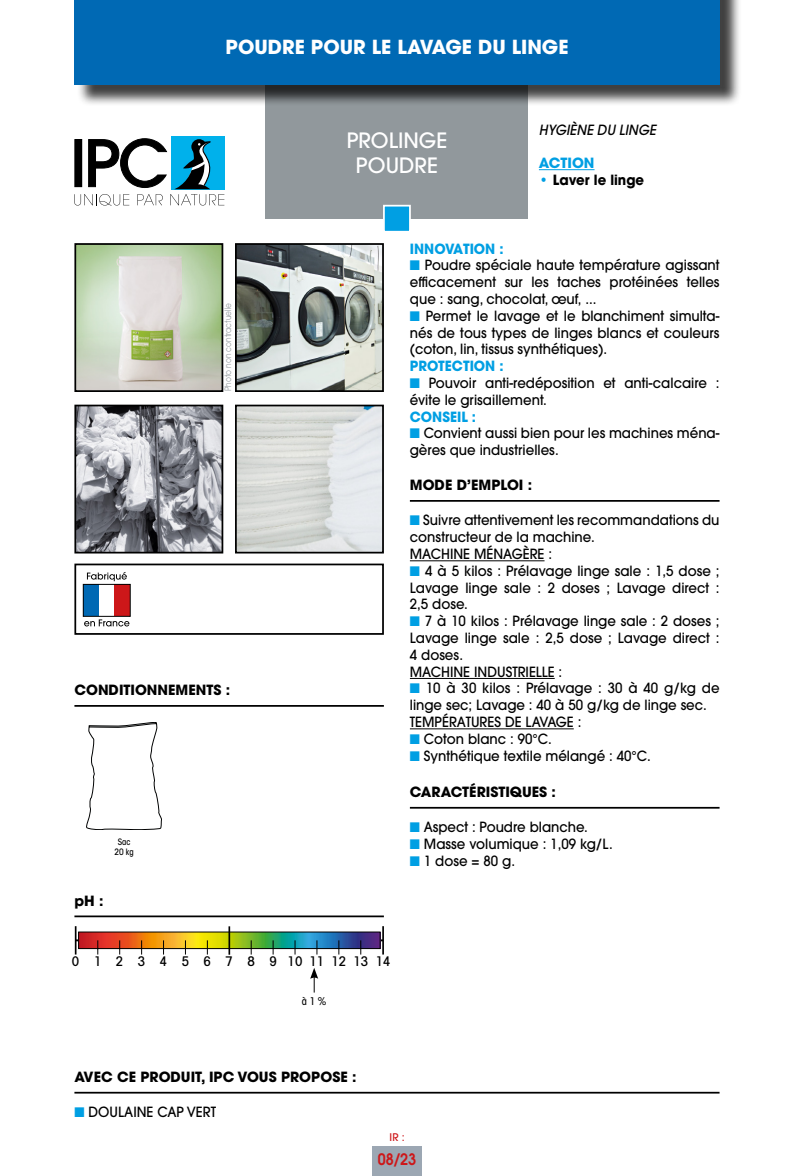
<style>
.page{position:relative;width:794px;height:1176px;background:#fff}
.page>*{position:absolute;margin:0;border:0;box-sizing:border-box;transform-origin:0 0}
.t1{font:500 21px "ITC Avant Garde Std";color:#fff}
.t2{font:700 19.25px "ITC Avant Garde Std";color:#fff}
.t3{font:600 15.75px "ITC Avant Garde Std";color:#cd1719;scale:.9 1}
.t4{font:500 14px/16.8px "ITC Avant Garde Std";color:#000;text-align:justify;scale:.95 1}
.t5{font:700 14px "ITC Avant Garde Std";color:#000}
.t6{font:700 14px "ITC Avant Garde Std";color:#009fe3;scale:.95 1}
.t7{font:italic 500 14px "ITC Avant Garde Std";color:#000;scale:.95 1}
.t8{font:700 14px "ITC Avant Garde Std";color:#000;scale:.95 1}
.t9{font:700 14px "ITC Avant Garde Std";color:#009fe3}
.t10{font:500 condensed 13.3px "Avant Garde";letter-spacing:.265em;color:#000}
.t11{font:500 condensed 10.5px "ITC Avant Garde Std";color:#000}
.t12{font:500 10.5px "ITC Avant Garde Std";color:#cd1719}
.t13{font:8.75px "ITC Avant Garde Std";color:#91989c;scale:.85 1}
.t14{font:500 condensed 8.75px "ITC Avant Garde Std";color:#000}
.s1{color:#009fe3}
</style>
<div class="page">
<div style="left:74px;top:563px;width:310px;height:72px;border:2px solid #000"></div>
<div style="left:266px;top:79px;width:262px;height:140px;background:#91989c"></div>
<div style="left:77px;top:0;width:664px;height:106px;background:#000;opacity:.75"></div>
<div style="left:74px;top:0;width:645px;height:84px;background:#0069b4"></div>
<div style="left:372px;top:1146px;width:50px;height:30px;background:#9ca7b3"></div>
<div style="left:171px;top:136px;width:53px;height:53px;background:#00b1eb"></div>
<svg style="left:74px;top:138px;width:150px;height:67px"></svg>
<div style="left:383px;top:205px;width:28px;height:28px;background:#009fe3;border:2px solid #fff"></div>
<hr style="left:74px;top:705px;width:310px;height:2px;background:#000">
<img style="left:77px;top:246px;width:143px;height:143px">
<div style="left:74px;top:243px;width:149px;height:149px;border:2px solid #000"></div>
<img style="left:77px;top:408px;width:143px;height:142px">
<div style="left:74px;top:405px;width:149px;height:148px;border:2px solid #000"></div>
<img style="left:238px;top:246px;width:143px;height:143px">
<div style="left:235px;top:243px;width:149px;height:149px;border:2px solid #000"></div>
<img style="left:238px;top:408px;width:143px;height:142px">
<div style="left:235px;top:405px;width:149px;height:148px;border:2px solid #000"></div>
<hr style="left:74px;top:1092px;width:645px;height:1px;background:#000">
<hr style="left:74px;top:915px;width:310px;height:2px;background:#000">
<hr style="left:76px;top:939px;width:307px;height:2px;background:#000">
<svg style="left:75px;top:926px;width:306px;height:29px"></svg>
<hr style="left:228px;top:926px;width:2px;height:28px;background:#000">
<hr style="left:382px;top:926px;width:2px;height:28px;background:#000">
<svg style="left:310px;top:968px;width:8px;height:24px"></svg>
<hr style="left:539px;top:169px;width:55px;height:1px;background:#009fe3">
<div style="left:83px;top:584px;width:16px;height:32px;background:#0069b4"></div>
<div style="left:115px;top:584px;width:15px;height:32px;background:#cd1719"></div>
<div style="left:83px;top:584px;width:48px;height:33px;border:1px solid #000"></div>
<svg style="left:87px;top:572px;width:40px;height:9px"></svg>
<svg style="left:84px;top:619px;width:45px;height:7px"></svg>
<svg style="left:86px;top:722px;width:76px;height:108px"></svg>
<hr style="left:410px;top:560px;width:134px;height:1px;background:#000">
<hr style="left:410px;top:678px;width:145px;height:1px;background:#000">
<hr style="left:410px;top:728px;width:164px;height:1px;background:#000">
<hr style="left:410px;top:500px;width:309px;height:2px;background:#000">
<hr style="left:410px;top:807px;width:309px;height:1px;background:#000">
<p class="t2" style="left:225px;top:34px;width:345px">POUDRE POUR LE LAVAGE DU LINGE</p>
<p class="t13" style="left:223px;top:391px;width:105px;rotate:-90deg">Photo non contractuelle</p>
<p class="t5" style="left:74px;top:681px;width:157px">CONDITIONNEMENTS :</p>
<p class="t14" style="left:118px;top:836px;width:14px">Sac</p>
<p class="t14" style="left:114px;top:846px;width:21px">20 kg</p>
<p class="t5" style="left:74px;top:891px;width:31px">pH :</p>
<p class="t1" style="left:347px;top:127px;width:102px">PROLINGE</p>
<p class="t1" style="left:356px;top:152px;width:83px">POUDRE</p>
<p class="t7" style="left:539px;top:121px;width:125px">HYGIÈNE DU LINGE</p>
<p class="t9" style="left:539px;top:154px;width:57px">ACTION</p>
<p class="t8" style="left:539px;top:171px;width:112px"><span class="s1">•</span> Laver le linge</p>
<p class="t6" style="left:410px;top:239px;width:100px">INNOVATION :</p>
<p class="t4" style="left:410px;top:257px;width:327px"><span class="s1">■</span> Poudre spéciale haute température agissant efficacement sur les taches protéinées telles que : sang, chocolat, œuf, ...</p>
<p class="t4" style="left:410px;top:307px;width:327px"><span class="s1">■</span> Permet le lavage et le blanchiment simulta&shy;nés de tous types de linges blancs et couleurs (coton, lin, tissus synthétiques).</p>
<p class="t6" style="left:410px;top:357px;width:100px">PROTECTION :</p>
<p class="t4" style="left:410px;top:374px;width:327px"><span class="s1">■</span> Pouvoir anti-redéposition et anti-calcaire : évite le grisaillement.</p>
<p class="t6" style="left:410px;top:407px;width:71px">CONSEIL :</p>
<p class="t4" style="left:410px;top:425px;width:327px"><span class="s1">■</span> Convient aussi bien pour les machines ména&shy;gères que industrielles.</p>
<p class="t5" style="left:410px;top:476px;width:124px">MODE D’EMPLOI :</p>
<p class="t4" style="left:410px;top:512px;width:327px"><span class="s1">■</span> Suivre attentivement les recommandations du constructeur de la machine.</p>
<p class="t4" style="left:410px;top:545px;width:151px">MACHINE MÉNAGÈRE :</p>
<p class="t4" style="left:410px;top:562px;width:327px"><span class="s1">■</span> 4 à 5 kilos : Prélavage linge sale : 1,5 dose ; Lavage linge sale : 2 doses ; Lavage direct :<br>2,5 dose.</p>
<p class="t4" style="left:410px;top:612px;width:327px"><span class="s1">■</span> 7 à 10 kilos : Prélavage linge sale : 2 doses ; Lavage linge sale : 2,5 dose ; Lavage direct :<br>4 doses.</p>
<p class="t4" style="left:410px;top:663px;width:162px">MACHINE INDUSTRIELLE :</p>
<p class="t4" style="left:410px;top:680px;width:327px"><span class="s1">■</span> 10 à 30 kilos : Prélavage : 30 à 40 g/kg de linge sec; Lavage : 40 à 50 g/kg de linge sec.</p>
<p class="t4" style="left:410px;top:713px;width:182px">TEMPÉRATURES DE LAVAGE :</p>
<p class="t4" style="left:410px;top:730px;width:151px"><span class="s1">■</span> Coton blanc : 90°C.</p>
<p class="t4" style="left:410px;top:747px;width:255px"><span class="s1">■</span> Synthétique textile mélangé : 40°C.</p>
<p class="t5" style="left:410px;top:782px;width:148px">CARACTÉRISTIQUES :</p>
<p class="t4" style="left:410px;top:818px;width:189px"><span class="s1">■</span> Aspect : Poudre blanche.</p>
<p class="t4" style="left:410px;top:835px;width:215px"><span class="s1">■</span> Masse volumique : 1,09 kg/L.</p>
<p class="t4" style="left:410px;top:852px;width:112px"><span class="s1">■</span> 1 dose = 80 g.</p>
<p class="t10" style="left:72px;top:953px;width:320px">0 1 2 3 4 5 6 7 8 91011121314</p>
<p class="t11" style="left:302px;top:994px;width:26px">à 1 %</p>
<p class="t5" style="left:74px;top:1067px;width:283px">AVEC CE PRODUIT, IPC VOUS PROPOSE :</p>
<p class="t4" style="left:74px;top:1103px;width:151px"><span class="s1">■</span> DOULAINE CAP VERT</p>
<p class="t12" style="left:390px;top:1130px;width:16px">IR :</p>
<p class="t3" style="left:378px;top:1149px;width:44px">08/23</p>
</div>
